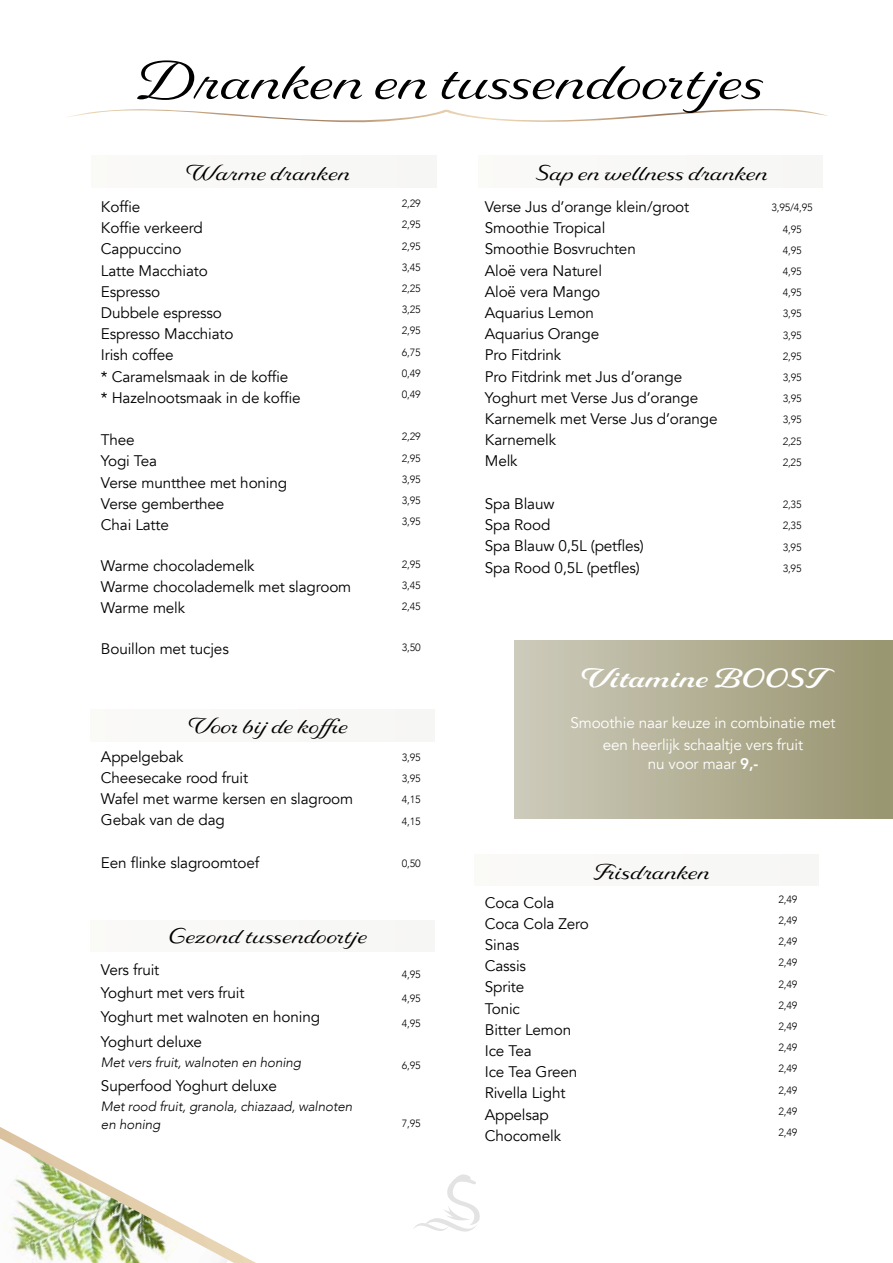
<style>
.page{position:relative;width:893px;height:1263px;background:#fff}
.page>*{position:absolute;margin:0;border:0;box-sizing:border-box;transform-origin:0 0}
.t1{font:54px "Delaney";color:#000}
.t2{font:600 27px "Delaney";color:#fff}
.t3{font:21.75px "Delaney";color:#000}
.t4{font:15.3px/21.1px "Avenir";letter-spacing:-.01em;color:#000}
.t5{font:15.3px/21.1px "Avenir";letter-spacing:-.01em;color:#fff;text-align:center}
.t6{font:italic 300 13.5px/18px "Avenir";letter-spacing:-.01em;color:#000}
.t7{font:300 10.5px/21.1px "Avenir";color:#000;text-align:justify}
.s1{font-weight:800}
</style>
<div class="page">
<div style="left:92px;top:156px;width:344px;height:31px;background:#f8f8f6"></div>
<div style="left:90px;top:710px;width:345px;height:31px;background:#f8f8f6"></div>
<div style="left:90px;top:920px;width:345px;height:31px;background:#f8f8f6"></div>
<div style="left:478px;top:156px;width:344px;height:31px;background:#f8f8f6"></div>
<div style="left:474px;top:854px;width:345px;height:32px;background:#f8f8f6"></div>
<svg style="left:463px;top:1174px;width:17px;height:58px"></svg>
<svg style="left:67px;top:109px;width:761px;height:14px"></svg>
<svg style="left:0;top:1127px;width:453px;height:136px"></svg>
<div style="left:515px;top:640px;width:378px;height:179px;background:linear-gradient(to right,#cdcbbb,#98946f)"></div>
<h1 class="t1" style="left:135px;top:50px;width:631px">Dranken en tussendoortjes</h1>
<h3 class="t3" style="left:185px;top:160px;width:167px">Warme dranken</h3>
<h3 class="t3" style="left:536px;top:160px;width:234px">Sap en wellness dranken</h3>
<p class="t4" style="left:101px;top:196px;width:201px">Koffie<br>Koffie verkeerd<br>Cappuccino<br>Latte Macchiato<br>Espresso<br>Dubbele espresso<br>Espresso Macchiato<br>Irish coffee<br>* Caramelsmaak in de koffie<br>* Hazelnootsmaak in de koffie</p>
<p class="t4" style="left:101px;top:430px;width:188px">Thee<br>Yogi Tea<br>Verse muntthee met honing<br>Verse gemberthee<br>Chai Latte</p>
<p class="t4" style="left:101px;top:555px;width:252px">Warme chocolademelk<br>Warme chocolademelk met slagroom<br>Warme melk</p>
<p class="t4" style="left:101px;top:638px;width:129px">Bouillon met tucjes</p>
<h3 class="t3" style="left:187px;top:713px;width:163px">Voor bij de koffie</h3>
<p class="t4" style="left:101px;top:746px;width:254px">Appelgebak<br>Cheesecake rood fruit<br>Wafel met warme kersen en slagroom<br>Gebak van de dag</p>
<p class="t4" style="left:101px;top:852px;width:160px">Een flinke slagroomtoef</p>
<h3 class="t3" style="left:168px;top:924px;width:201px">Gezond tussendoortje</h3>
<p class="t4" style="left:101px;top:959px;width:145px;line-height:22.6px">Vers fruit<br>Yoghurt met vers fruit</p>
<p class="t4" style="left:101px;top:1005px;width:221px;line-height:24.5px">Yoghurt met walnoten en honing<br>Yoghurt deluxe</p>
<p class="t6" style="left:101px;top:1053px;width:202px">Met vers fruit, walnoten en honing</p>
<p class="t4" style="left:101px;top:1075px;width:177px">Superfood Yoghurt deluxe</p>
<p class="t6" style="left:101px;top:1097px;width:253px">Met rood fruit, granola, chiazaad, walnoten en honing</p>
<p class="t7" style="left:402px;top:193px;width:21px">2,29<br>2,95<br>2,95<br>3,45<br>2,25<br>3,25<br>2,95<br>6,75<br>0,49<br>0,49</p>
<p class="t7" style="left:402px;top:426px;width:21px">2,29<br>2,95<br>3,95<br>3,95<br>3,95</p>
<p class="t7" style="left:402px;top:553px;width:21px">2,95<br>3,45<br>2,45</p>
<p class="t7" style="left:402px;top:637px;width:21px">3,50</p>
<p class="t7" style="left:402px;top:747px;width:21px">3,95<br>3,95<br>4,15<br>4,15</p>
<p class="t7" style="left:402px;top:853px;width:21px">0,50</p>
<p class="t7" style="left:402px;top:964px;width:21px">4,95</p>
<p class="t7" style="left:402px;top:988px;width:21px">4,95</p>
<p class="t7" style="left:402px;top:1013px;width:21px">4,95</p>
<p class="t7" style="left:402px;top:1055px;width:21px">6,95</p>
<p class="t7" style="left:402px;top:1112px;width:21px">7,95</p>
<p class="t4" style="left:485px;top:196px;width:234px">Verse Jus d’orange klein/groot<br>Smoothie Tropical<br>Smoothie Bosvruchten<br>Aloë vera Naturel<br>Aloë vera Mango<br>Aquarius Lemon<br>Aquarius Orange<br>Pro Fitdrink<br>Pro Fitdrink met Jus d’orange<br>Yoghurt met Verse Jus d’orange<br>Karnemelk met Verse Jus d’orange<br>Karnemelk<br>Melk</p>
<p class="t4" style="left:485px;top:493px;width:161px">Spa Blauw<br>Spa Rood<br>Spa Blauw 0,5L (petfles)<br>Spa Rood 0,5L (petfles)</p>
<p class="t7" style="left:771px;top:197px;width:43px;text-align:center">3,95/4,95<br>4,95<br>4,95<br>4,95<br>4,95<br>3,95<br>3,95<br>2,95<br>3,95<br>3,95<br>3,95<br>2,25<br>2,25</p>
<p class="t7" style="left:783px;top:494px;width:21px">2,35<br>2,35<br>3,95<br>3,95</p>
<h2 class="t2" style="left:581px;top:662px;width:246px">Vitamine BOOST</h2>
<p class="t5" style="left:570px;top:713px;width:267px">Smoothie naar keuze in combinatie met een heerlijk schaaltje vers fruit</p>
<p class="t5" style="left:648px;top:753px;width:112px">nu voor maar <span class="s1">9,-</span></p>
<h3 class="t3" style="left:594px;top:859px;width:118px">Frisdranken</h3>
<p class="t4" style="left:485px;top:892px;width:106px">Coca Cola<br>Coca Cola Zero<br>Sinas<br>Cassis<br>Sprite<br>Tonic<br>Bitter Lemon<br>Ice Tea<br>Ice Tea Green<br>Rivella Light<br>Appelsap<br>Chocomelk</p>
<p class="t7" style="left:778px;top:888px;width:21px">2,49<br>2,49<br>2,49<br>2,49<br>2,49<br>2,49<br>2,49<br>2,49<br>2,49<br>2,49<br>2,49<br>2,49</p>
</div>
